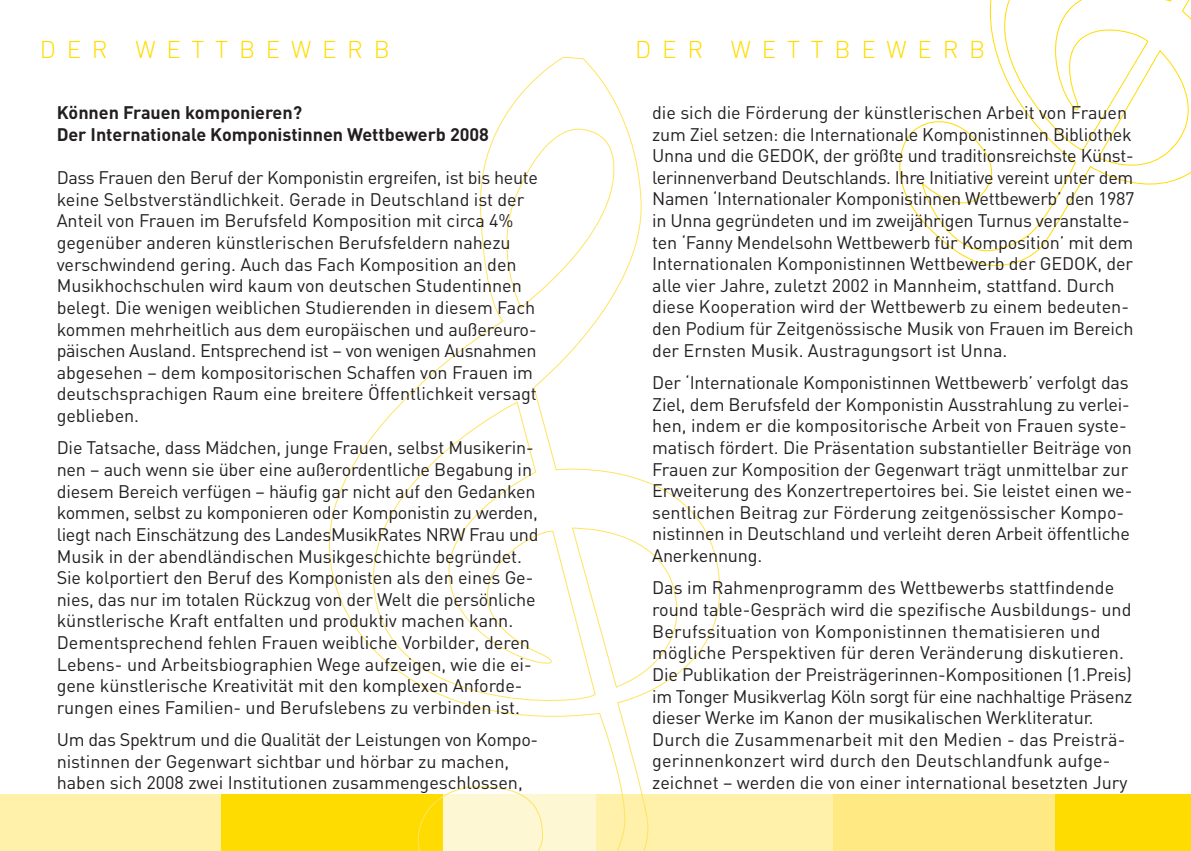
<style>
.page{position:relative;width:1191px;height:851px;background:#fff}
.page>*{position:absolute;margin:0;border:0;box-sizing:border-box;transform-origin:0 0}
.t1{font:300 24px "DIN";letter-spacing:.45em;color:#ffdc01}
.t2{font:18px/21.6px "DIN";letter-spacing:-.005em;color:#231f20}
.t3{font:700 18px/21.6px "DIN";letter-spacing:-.005em;color:#231f20}
</style>
<div class="page">
<div style="left:1054px;top:794px;width:137px;height:56px;background:#ffdc01"></div>
<div style="left:595px;top:794px;width:238px;height:56px;background:#fff0aa"></div>
<div style="left:833px;top:794px;width:221px;height:56px;background:#ffe982"></div>
<div style="left:0;top:794px;width:221px;height:56px;background:#fff0aa"></div>
<div style="left:221px;top:794px;width:221px;height:56px;background:#ffdc01"></div>
<svg style="left:329px;top:57px;width:392px;height:793px"></svg>
<svg style="left:368px;top:401px;width:227px;height:314px"></svg>
<svg style="left:572px;top:524px;width:117px;height:163px"></svg>
<svg style="left:493px;top:126px;width:123px;height:183px"></svg>
<svg style="left:899px;top:121px;width:260px;height:146px"></svg>
<svg style="left:958px;top:0;width:233px;height:184px"></svg>
<h1 class="t1" style="left:40px;top:41px;width:352px">DER WETTBEWERB</h1>
<p class="t3" style="left:57px;top:104px;width:434px">Können Frauen komponieren?<br>Der Internationale Komponistinnen Wettbewerb 2008</p>
<p class="t2" style="left:57px;top:169px;width:483px">Dass Frauen den Beruf der Komponistin ergreifen, ist bis heute keine Selbstverständlichkeit. Gerade in Deutschland ist der Anteil von Frauen im Berufsfeld Komposition mit circa 4% gegenüber anderen künstlerischen Berufsfeldern nahezu verschwindend gering. Auch das Fach Komposition an den Musikhochschulen wird kaum von deutschen Studentinnen belegt. Die wenigen weiblichen Studie renden in diesem Fach kommen mehrheitlich aus dem europäischen und außereuro - päischen Ausland. Entsprechend ist – von wenigen Ausnahmen abgesehen – dem kompositorischen Schaffen von Frauen im deutschsprachigen Raum eine breitere Öffentlichkeit versagt geblieben.</p>
<p class="t2" style="left:57px;top:439px;width:483px">Die Tatsache, dass Mädchen, junge Frauen, selbst Musikerin - nen – auch wenn sie über eine außerordentliche Begabung in diesem Bereich verfügen – häufig gar nicht auf den Gedanken kommen, selbst zu komponieren oder Komponistin zu werden, liegt nach Einschätzung des LandesMusikRates NRW Frau und Musik in der abendländischen Musikgeschichte begründet.<br>Sie kolportiert den Beruf des Komponisten als den eines Ge&shy;nies, das nur im totalen Rückzug von der Welt die persönliche künstlerische Kraft entfalten und produktiv machen kann.<br>Dementsprechend fehlen Frauen weibliche Vorbilder, deren Le bens- und Arbeitsbiographien Wege aufzeigen, wie die ei&shy;gene künstlerische Kreativität mit den komplexen Anforde&shy;rungen eines Familien- und Berufslebens zu verbinden ist.</p>
<p class="t2" style="left:57px;top:731px;width:483px">Um das Spektrum und die Qualität der Leistungen von Kompo&shy;nistinnen der Gegenwart sichtbar und hörbar zu machen, haben sich 2008 zwei Institutionen zusammengeschlossen,</p>
<h1 class="t1" style="left:635px;top:41px;width:352px">DER WETTBEWERB</h1>
<p class="t2" style="left:652px;top:104px;width:484px">die sich die Förderung der künstlerischen Arbeit von Frauen zum Ziel setzen: die Internationale Komponistinnen Bibliothek Unna und die GEDOK, der größte und traditionsreichste Künst&shy;lerinnenverband Deutschlands. Ihre Initiative vereint unter dem Namen ‘Internationaler Komponistinnen Wettbewerb’ den 1987 in Unna gegründeten und im zweijährigen Turnus veranstalte - ten ‘Fanny Mendelsohn Wettbewerb für Komposition’ mit dem Internationalen Komponistinnen Wettbewerb der GEDOK, der alle vier Jahre, zuletzt 2002 in Mannheim, statt fand. Durch diese Kooperation wird der Wettbewerb zu ei nem bedeuten&shy;den Podium für Zeitgenössische Musik von Frauen im Bereich der Ernsten Musik. Austragungsort ist Unna.</p>
<p class="t2" style="left:652px;top:374px;width:481px">Der ‘Internationale Komponistinnen Wettbewerb’ verfolgt das Ziel, dem Berufsfeld der Komponistin Ausstrahlung zu verlei&shy;hen, indem er die kompositorische Arbeit von Frauen syste&shy;matisch fördert. Die Präsentation substantieller Beiträge von Frauen zur Komposition der Gegenwart trägt unmittelbar zur Erweiterung des Konzertrepertoires bei. Sie leistet einen we - sentlichen Beitrag zur Förderung zeitgenössischer Kompo - nistinnen in Deutschland und verleiht deren Arbeit öffentliche Anerkennung.</p>
<p class="t2" style="left:652px;top:579px;width:482px">Das im Rahmenprogramm des Wettbewerbs stattfindende round table-Gespräch wird die spezifische Ausbildungs- und Berufssituation von Komponistinnen thematisieren und mögliche Perspektiven für deren Veränderung diskutieren.<br>Die Publikation der Preisträgerinnen-Kompositionen (1.Preis) im Tonger Musikverlag Köln sorgt für eine nachhaltige Präsenz dieser Werke im Kanon der musikalischen Werkliteratur.<br>Durch die Zusammenarbeit mit den Medien - das Preisträ&shy;ge r innenkonzert wird durch den Deutschlandfunk aufge&shy;zeichnet – werden die von einer international besetzten Jury</p>
</div>
